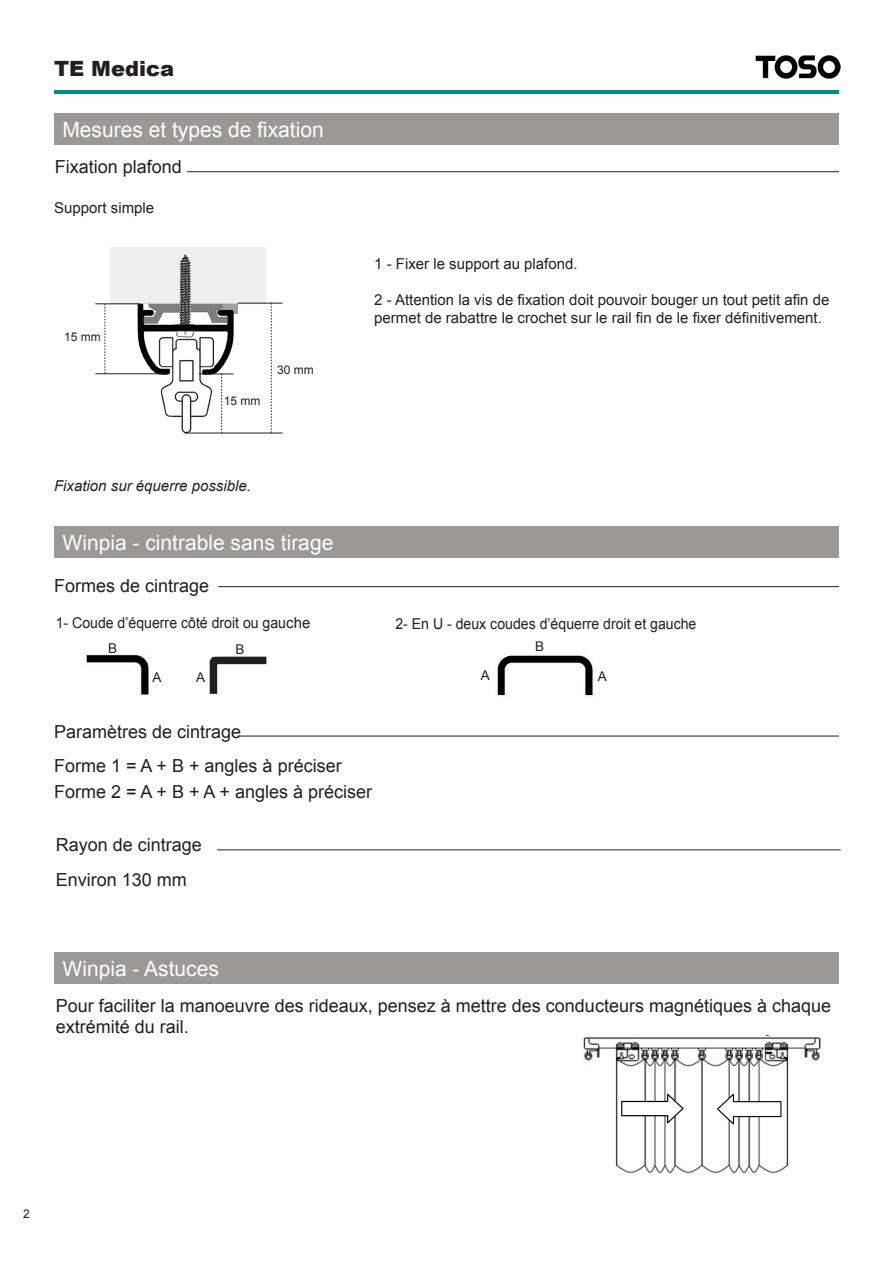
<style>
.page{position:relative;width:893px;height:1263px;background:#fff}
.page>*{position:absolute;margin:0;border:0;box-sizing:border-box;transform-origin:0 0}
.t1{font:21px "Arial";color:#fff}
.t2{font:900 21px "Arial";color:#231f20}
.t3{font:18px/21.6px "Arial";color:#231f20}
.t4{font:15px/18px "Arial";color:#231f20}
.t5{font:15px "Arial";color:#231f20;scale:.94 1}
.t6{font:italic 15px "Arial";color:#231f20}
.t7{font:13.5px "Arial";color:#231f20}
.t8{font:12px "Arial";color:#231f20}
</style>
<div class="page">
<div style="left:54px;top:113px;width:785px;height:32px;background:#9a9993"></div>
<hr style="left:54px;top:90px;width:785px;height:4px;background:#008b84">
<hr style="left:187px;top:171px;width:652px;height:1px;background:#231f20">
<img style="left:756px;top:55px;width:84px;height:23px">
<hr style="left:217px;top:849px;width:624px;height:1px;background:#231f20">
<img style="left:86px;top:654px;width:63px;height:41px">
<img style="left:497px;top:654px;width:96px;height:43px">
<svg style="left:209px;top:656px;width:58px;height:38px"></svg>
<img style="left:111px;top:248px;width:154px;height:186px">
<hr style="left:238px;top:303px;width:44px;height:1px;background:#231f20">
<hr style="left:185px;top:433px;width:97px;height:1px;background:#231f20">
<svg style="left:271px;top:303px;width:1px;height:130px"></svg>
<hr style="left:95px;top:304px;width:45px;height:1px;background:#231f20">
<hr style="left:95px;top:373px;width:70px;height:1px;background:#231f20">
<svg style="left:105px;top:304px;width:1px;height:70px"></svg>
<hr style="left:199px;top:374px;width:35px;height:1px;background:#231f20">
<svg style="left:221px;top:374px;width:1px;height:59px"></svg>
<div style="left:54px;top:526px;width:785px;height:31px;background:#9a9993"></div>
<hr style="left:218px;top:586px;width:621px;height:1px;background:#231f20">
<hr style="left:240px;top:736px;width:599px;height:1px;background:#231f20">
<div style="left:54px;top:952px;width:785px;height:32px;background:#9a9993"></div>
<img style="left:583px;top:1035px;width:238px;height:139px">
<p class="t2" style="left:54px;top:54px;width:122px">TE Medica</p>
<p class="t1" style="left:62px;top:116px;width:263px">Mesures et types de fixation</p>
<p class="t3" style="left:55px;top:156px;width:129px">Fixation plafond</p>
<p class="t4" style="left:54px;top:199px;width:102px">Support simple</p>
<p class="t8" style="left:64px;top:329px;width:38px">15 mm</p>
<p class="t8" style="left:224px;top:393px;width:38px">15 mm</p>
<p class="t8" style="left:277px;top:362px;width:38px">30 mm</p>
<p class="t6" style="left:54px;top:476px;width:198px">Fixation sur équerre possible.</p>
<p class="t1" style="left:63px;top:529px;width:272px">Winpia - cintrable sans tirage</p>
<p class="t3" style="left:54px;top:575px;width:157px">Formes de cintrage</p>
<p class="t5" style="left:56px;top:613px;width:272px">1- Coude d’équerre côté droit ou gauche</p>
<p class="t7" style="left:108px;top:640px;width:11px">B</p>
<p class="t7" style="left:236px;top:640px;width:11px">B</p>
<p class="t4" style="left:374px;top:254px;width:205px">1 - Fixer le support au plafond.</p>
<p class="t4" style="left:374px;top:290px;width:457px">2 - Attention la vis de fixation doit pouvoir bouger un tout petit afin de permet de rabattre le crochet sur le rail fin de le fixer définitivement.</p>
<p class="t5" style="left:395px;top:614px;width:322px">2- En U - deux coudes d’équerre droit et gauche</p>
<p class="t7" style="left:535px;top:638px;width:11px">B</p>
<p class="t7" style="left:153px;top:669px;width:11px">A</p>
<p class="t7" style="left:196px;top:668px;width:11px">A</p>
<p class="t7" style="left:481px;top:666px;width:11px">A</p>
<p class="t7" style="left:598px;top:668px;width:11px">A</p>
<p class="t3" style="left:54px;top:721px;width:189px">Paramètres de cintrage</p>
<p class="t3" style="left:54px;top:755px;width:289px">Forme 1 = A + B + angles à préciser</p>
<p class="t3" style="left:54px;top:781px;width:320px">Forme 2 = A + B + A + angles à préciser</p>
<p class="t3" style="left:56px;top:834px;width:148px">Rayon de cintrage</p>
<p class="t3" style="left:56px;top:869px;width:133px">Environ 130 mm</p>
<p class="t1" style="left:63px;top:955px;width:158px">Winpia - Astuces</p>
<p class="t3" style="left:56px;top:995px;width:777px">Pour faciliter la manoeuvre des rideaux, pensez à mettre des conducteurs magnétiques à chaque extrémité du rail.</p>
<p class="t8" style="left:23px;top:1205px;width:8px">2</p>
</div>
